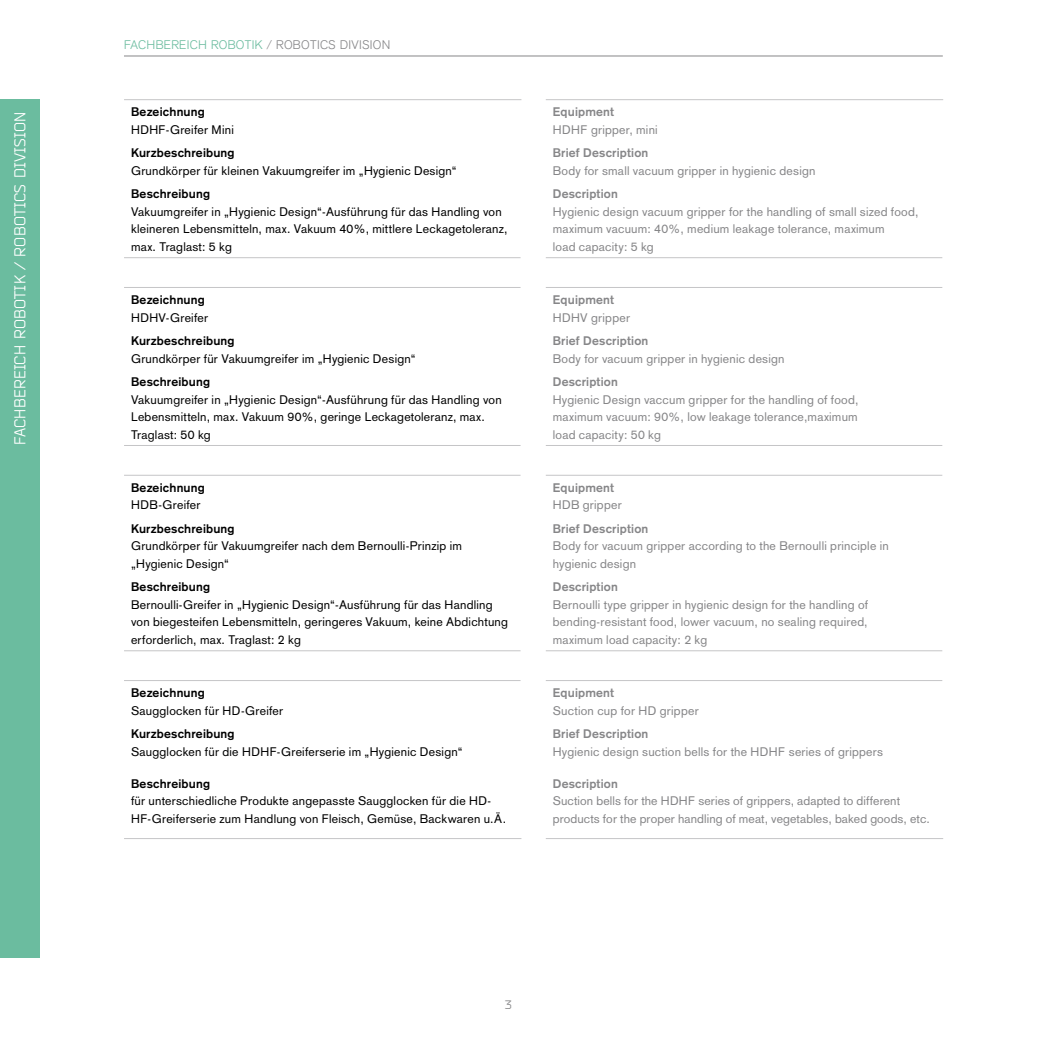
<style>
.page{position:relative;width:1042px;height:1042px;background:#fff}
.page>*{position:absolute;margin:0;border:0;box-sizing:border-box;transform-origin:0 0}
.t1{font:15.75px "Bender";letter-spacing:.025em;color:#fff}
.t2{font:12.25px/17.5px "Akzidenz Grotesk";letter-spacing:.02em;color:#000}
.t3{font:12.25px/17.5px "Akzidenz Grotesk";letter-spacing:.02em;color:#868688}
.t4{font:700 12.25px "Akzidenz Grotesk";letter-spacing:.015em;color:#000}
.t5{font:700 12.25px "Akzidenz Grotesk";letter-spacing:.015em;color:#868688}
.t6{font:300 12.25px "Akzidenz Grotesk";letter-spacing:.025em;color:#6bbc9f}
.t7{font:12.25px "Bender";color:#868688}
.s1{color:#868688}
</style>
<div class="page">
<hr style="left:124px;top:680px;width:396px;height:1px;background:#c5c5c7">
<hr style="left:124px;top:838px;width:397px;height:1px;background:#c5c5c7">
<hr style="left:124px;top:99px;width:397px;height:1px;background:#c5c5c7">
<hr style="left:124px;top:257px;width:396px;height:1px;background:#c5c5c7">
<hr style="left:124px;top:287px;width:396px;height:1px;background:#c5c5c7">
<hr style="left:124px;top:445px;width:396px;height:1px;background:#c5c5c7">
<hr style="left:124px;top:650px;width:396px;height:1px;background:#c5c5c7">
<hr style="left:124px;top:475px;width:396px;height:1px;background:#c5c5c7">
<hr style="left:546px;top:680px;width:396px;height:1px;background:#c5c5c7">
<hr style="left:546px;top:838px;width:397px;height:1px;background:#c5c5c7">
<hr style="left:546px;top:99px;width:397px;height:1px;background:#c5c5c7">
<hr style="left:546px;top:257px;width:396px;height:1px;background:#c5c5c7">
<hr style="left:546px;top:287px;width:396px;height:1px;background:#c5c5c7">
<hr style="left:546px;top:445px;width:396px;height:1px;background:#c5c5c7">
<hr style="left:546px;top:650px;width:396px;height:1px;background:#c5c5c7">
<hr style="left:546px;top:475px;width:396px;height:1px;background:#c5c5c7">
<div style="left:0;top:99px;width:40px;height:858px;background:#6bbc9f"></div>
<hr style="left:124px;top:56px;width:818px;height:1px;background:#868688">
<p class="t1" style="left:10px;top:445px;width:335px;rotate:-90deg">Fachbereich Robotik / ROBOTICS DIVISION</p>
<p class="t6" style="left:124px;top:38px;width:268px">FACHBEREICH ROBOTIK <span class="s1">/ ROBOTICS DIVISION</span></p>
<p class="t4" style="left:131px;top:105px;width:75px">Bezeichnung</p>
<p class="t2" style="left:131px;top:121px;width:104px">HDHF-Greifer Mini</p>
<p class="t4" style="left:131px;top:146px;width:105px">Kurzbeschreibung</p>
<p class="t2" style="left:131px;top:162px;width:327px">Grundkörper für kleinen Vakuumgreifer im „Hygienic Design“</p>
<p class="t4" style="left:131px;top:187px;width:80px">Beschreibung</p>
<p class="t2" style="left:131px;top:203px;width:378px">Vakuumgreifer in „Hygienic Design“-Ausführung für das Handling von kleineren Lebensmitteln, max. Vakuum 40%, mittlere Leckagetoleranz, max. Traglast: 5 kg</p>
<p class="t4" style="left:131px;top:292px;width:75px">Bezeichnung</p>
<p class="t2" style="left:131px;top:308px;width:79px">HDHV-Greifer</p>
<p class="t4" style="left:131px;top:333px;width:105px">Kurzbeschreibung</p>
<p class="t2" style="left:131px;top:349px;width:286px">Grundkörper für Vakuumgreifer im „Hygienic Design“</p>
<p class="t4" style="left:131px;top:374px;width:80px">Beschreibung</p>
<p class="t2" style="left:131px;top:390px;width:372px">Vakuumgreifer in „Hygienic Design“-Ausführung für das Handling von<br>Lebensmitteln, max. Vakuum 90%, geringe Leckagetoleranz, max.<br>Traglast: 50 kg</p>
<p class="t4" style="left:131px;top:480px;width:75px">Bezeichnung</p>
<p class="t2" style="left:131px;top:496px;width:71px">HDB-Greifer</p>
<p class="t4" style="left:131px;top:521px;width:105px">Kurzbeschreibung</p>
<p class="t2" style="left:131px;top:537px;width:332px">Grundkörper für Vakuumgreifer nach dem Bernoulli-Prinzip im „Hygienic Design“</p>
<p class="t4" style="left:131px;top:580px;width:80px">Beschreibung</p>
<p class="t2" style="left:131px;top:596px;width:378px">Bernoulli-Greifer in „Hygienic Design“-Ausführung für das Handling von biegesteifen Lebensmitteln, geringeres Vakuum, keine Abdichtung erforderlich, max. Traglast: 2 kg</p>
<p class="t4" style="left:131px;top:685px;width:75px">Bezeichnung</p>
<p class="t2" style="left:131px;top:701px;width:154px">Saugglocken für HD-Greifer</p>
<p class="t4" style="left:131px;top:726px;width:105px">Kurzbeschreibung</p>
<p class="t2" style="left:131px;top:742px;width:333px">Saugglocken für die HDHF-Greiferserie im „Hygienic Design“</p>
<p class="t4" style="left:131px;top:776px;width:80px">Beschreibung</p>
<p class="t2" style="left:131px;top:792px;width:376px">für unterschiedliche Produkte angepasste Saugglocken für die HD-<br>HF-Greiferserie zum Handlung von Fleisch, Gemüse, Backwaren u.Ä.</p>
<p class="t5" style="left:553px;top:105px;width:63px">Equipment</p>
<p class="t3" style="left:553px;top:121px;width:106px">HDHF gripper, mini</p>
<p class="t5" style="left:553px;top:146px;width:97px">Brief Description</p>
<p class="t3" style="left:553px;top:162px;width:264px">Body for small vacuum gripper in hygienic design</p>
<p class="t5" style="left:553px;top:187px;width:67px">Description</p>
<p class="t3" style="left:553px;top:203px;width:367px">Hygienic design vacuum gripper for the handling of small sized food, maximum vacuum: 40%, medium leakage tolerance, maximum<br>load capacity: 5 kg</p>
<p class="t5" style="left:553px;top:292px;width:63px">Equipment</p>
<p class="t3" style="left:553px;top:308px;width:79px">HDHV gripper</p>
<p class="t5" style="left:553px;top:333px;width:97px">Brief Description</p>
<p class="t3" style="left:553px;top:349px;width:233px">Body for vacuum gripper in hygienic design</p>
<p class="t5" style="left:553px;top:374px;width:67px">Description</p>
<p class="t3" style="left:553px;top:390px;width:307px;text-align:justify">Hygienic Design vaccum gripper for the handling of food, maximum vacuum: 90%, low leakage tolerance,maximum load capacity: 50 kg</p>
<p class="t5" style="left:553px;top:480px;width:63px">Equipment</p>
<p class="t3" style="left:553px;top:496px;width:70px">HDB gripper</p>
<p class="t5" style="left:553px;top:521px;width:97px">Brief Description</p>
<p class="t3" style="left:553px;top:537px;width:337px">Body for vacuum gripper according to the Bernoulli principle in hygienic design</p>
<p class="t5" style="left:553px;top:580px;width:67px">Description</p>
<p class="t3" style="left:553px;top:596px;width:317px;text-align:justify">Bernoulli type gripper in hygienic design for the handling of bending-resistant food, lower vacuum, no sealing required, maximum load capacity: 2 kg</p>
<p class="t5" style="left:553px;top:685px;width:63px">Equipment</p>
<p class="t3" style="left:553px;top:701px;width:147px">Suction cup for HD gripper</p>
<p class="t5" style="left:553px;top:726px;width:97px">Brief Description</p>
<p class="t3" style="left:553px;top:742px;width:332px">Hygienic design suction bells for the HDHF series of grippers</p>
<p class="t5" style="left:553px;top:776px;width:67px">Description</p>
<p class="t3" style="left:553px;top:792px;width:378px">Suction bells for the HDHF series of grippers, adapted to different products for the proper handling of meat, vegetables, baked goods, etc.</p>
<p class="t7" style="left:505px;top:997px;width:8px">3</p>
</div>
